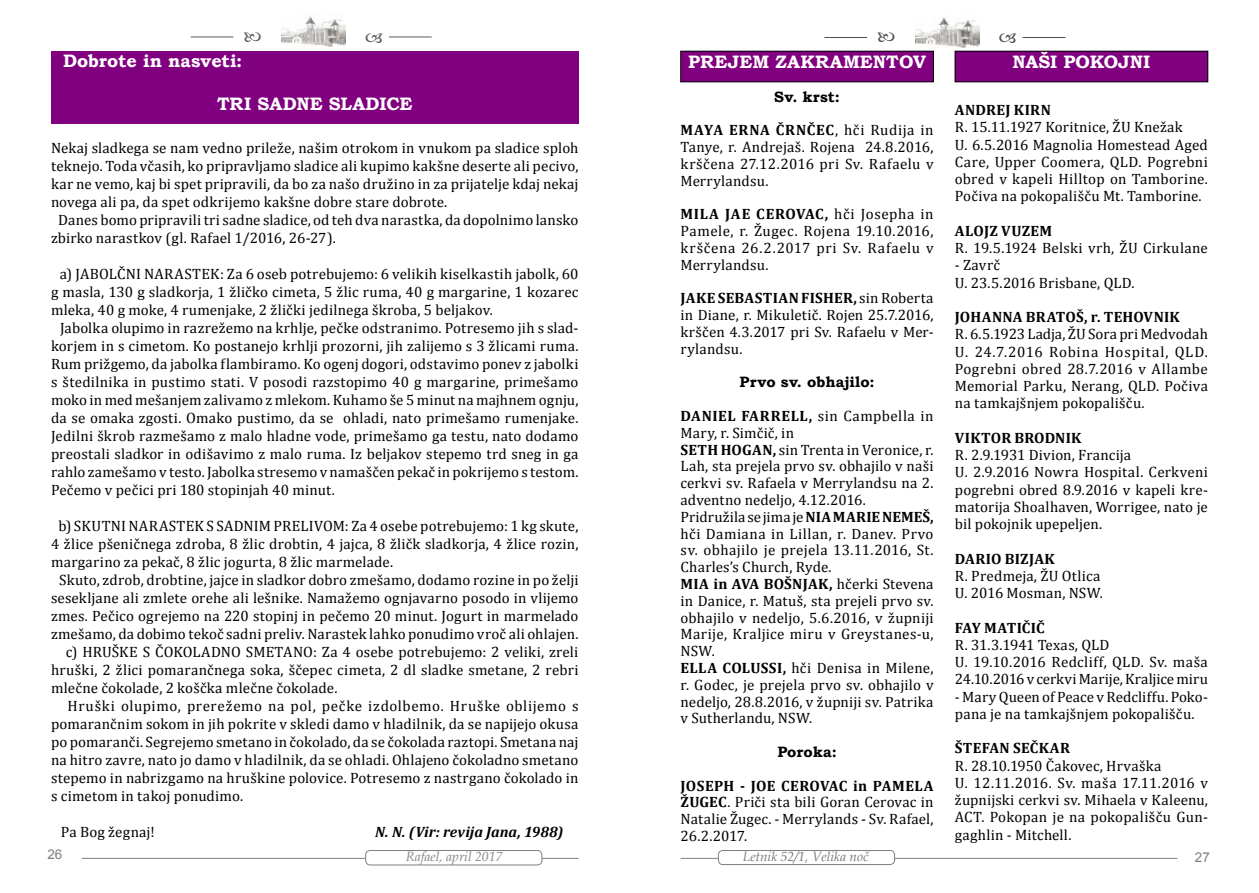
<style>
.page{position:relative;width:1259px;height:893px;background:#fff}
.page>*{position:absolute;margin:0;border:0;box-sizing:border-box;transform-origin:0 0}
.t1{font:700 18px "Bookman Old Style";letter-spacing:.005em;color:#fff}
.t2{font:15px/16.8px "Cambria";letter-spacing:.01em;color:#000}
.t3{font:700 15px "Cambria";letter-spacing:.015em;color:#000}
.t4{font:15px "Cambria";letter-spacing:.045em;color:#000}
.t5{font:700 15px "Bookman Old Style";letter-spacing:.01em;color:#000}
.t6{font:italic 700 15px "Cambria";color:#000}
.t7{font:italic 13.5px "Book Antiqua";color:#77787b}
.t8{font:italic 13.5px "Book Antiqua";color:#828487}
.t9{font:13.5px "Arial";color:#7e8083}
.s1{font-weight:700}
</style>
<div class="page">
<hr style="left:680px;top:858px;width:497px;height:1px;background:#7e8083">
<div style="left:718px;top:850px;width:176px;height:14px;background:#fff;border-radius:4px"></div>
<div style="left:718px;top:850px;width:177px;height:15px;border:1px solid #7e8083;border-radius:4px"></div>
<hr style="left:82px;top:858px;width:496px;height:1px;background:#7e8083">
<div style="left:366px;top:850px;width:176px;height:15px;background:#fff;border-radius:4px"></div>
<div style="left:365px;top:850px;width:177px;height:15px;border:1px solid #7e8083;border-radius:4px"></div>
<img style="left:282px;top:15px;width:64px;height:32px">
<hr style="left:389px;top:37px;width:43px;height:1px;background:#000">
<hr style="left:191px;top:37px;width:42px;height:1px;background:#000">
<img style="left:915px;top:15px;width:64px;height:32px">
<hr style="left:1022px;top:37px;width:43px;height:1px;background:#000">
<hr style="left:824px;top:37px;width:43px;height:1px;background:#000">
<div style="left:955px;top:51px;width:252px;height:31px;background:#800080"></div>
<div style="left:955px;top:51px;width:253px;height:31px;border:1px solid #000"></div>
<div style="left:680px;top:51px;width:253px;height:31px;background:#800080"></div>
<div style="left:680px;top:51px;width:253px;height:31px;border:1px solid #000"></div>
<div style="left:51px;top:51px;width:528px;height:72px;background:#800080"></div>
<p class="t1" style="left:63px;top:48px;width:181px">Dobrote in nasveti:</p>
<p class="t1" style="left:217px;top:91px;width:197px">TRI SADNE SLADICE</p>
<p class="t2" style="left:51px;top:140px;width:529px">Nekaj sladkega se nam vedno prileže, našim otrokom in vnukom pa sladice sploh</p>
<p class="t2" style="left:51px;top:158px;width:529px">teknejo. Toda včasih, ko pripravljamo sladice ali kupimo kakšne deserte ali pecivo,</p>
<p class="t2" style="left:51px;top:176px;width:529px">kar ne vemo, kaj bi spet pripravili, da bo za našo družino in za prijatelje kdaj nekaj</p>
<p class="t2" style="left:51px;top:194px;width:398px">novega ali pa, da spet odkrijemo kakšne dobre stare dobrote.</p>
<p class="t2" style="left:58px;top:212px;width:521px">Danes bomo pripravili tri sadne sladice, od teh dva narastka, da dopolnimo lansko</p>
<p class="t2" style="left:51px;top:230px;width:286px">zbirko narastkov (gl. Rafael 1/2016, 26-27).</p>
<p class="t2" style="left:51px;top:265px;width:529px;line-height:18px;text-align:justify;text-indent:9px">a) JABOLČNI NARASTEK: Za 6 oseb potrebujemo: 6 velikih kiselkastih jabolk, 60 g masla, 130 g sladkorja, 1 žličko cimeta, 5 žlic ruma, 40 g margarine, 1 kozarec mleka, 40 g moke, 4 rumenjake, 2 žlički jedilnega škroba, 5 beljakov.</p>
<p class="t2" style="left:51px;top:319px;width:529px;line-height:18px;text-align:justify;text-indent:9px">Jabolka olupimo in razrežemo na krhlje, pečke odstranimo. Potresemo jih s slad&shy;korjem in s cimetom. Ko postanejo krhlji prozorni, jih zalijemo s 3 žlicami ruma.<br>Rum prižgemo, da jabolka flambiramo. Ko ogenj dogori, odstavimo ponev z jabolki s štedilnika in pustimo stati. V posodi razstopimo 40 g margarine, primešamo moko in med mešanjem zalivamo z mlekom. Kuhamo še 5 minut na majhnem ognju, da se omaka zgosti. Omako pustimo, da se ohladi, nato primešamo rumenjake.<br>Jedilni škrob razmešamo z malo hladne vode, primešamo ga testu, nato dodamo preostali sladkor in odišavimo z malo ruma. Iz beljakov stepemo trd sneg in ga rahlo zamešamo v testo. Jabolka stresemo v namaščen pekač in pokrijemo s testom.<br>Pečemo v pečici pri 180 stopinjah 40 minut.</p>
<p class="t2" style="left:58px;top:518px;width:521px">b) SKUTNI NARASTEK S SADNIM PRELIVOM: Za 4 osebe potrebujemo: 1 kg skute,</p>
<p class="t2" style="left:51px;top:536px;width:529px">4 žlice pšeničnega zdroba, 8 žlic drobtin, 4 jajca, 8 žličk sladkorja, 4 žlice rozin,</p>
<p class="t2" style="left:51px;top:554px;width:344px">margarino za pekač, 8 žlic jogurta, 8 žlic marmelade.</p>
<p class="t2" style="left:59px;top:572px;width:521px">Skuto, zdrob, drobtine, jajce in sladkor dobro zmešamo, dodamo rozine in po želji</p>
<p class="t2" style="left:51px;top:590px;width:529px">sesekljane ali zmlete orehe ali lešnike. Namažemo ognjavarno posodo in vlijemo</p>
<p class="t2" style="left:51px;top:608px;width:529px">zmes. Pečico ogrejemo na 220 stopinj in pečemo 20 minut. Jogurt in marmelado</p>
<p class="t2" style="left:51px;top:626px;width:529px">zmešamo, da dobimo tekoč sadni preliv. Narastek lahko ponudimo vroč ali ohlajen.</p>
<p class="t2" style="left:66px;top:644px;width:514px">c) HRUŠKE S ČOKOLADNO SMETANO: Za 4 osebe potrebujemo: 2 veliki, zreli</p>
<p class="t2" style="left:51px;top:662px;width:529px">hruški, 2 žlici pomarančnega soka, ščepec cimeta, 2 dl sladke smetane, 2 rebri</p>
<p class="t2" style="left:51px;top:680px;width:288px">mlečne čokolade, 2 koščka mlečne čokolade.</p>
<p class="t4" style="left:67px;top:697px;width:512px">Hruški olupimo, prerežemo na pol, pečke izdolbemo. Hruške oblijemo s</p>
<p class="t2" style="left:51px;top:716px;width:529px">pomarančnim sokom in jih pokrite v skledi damo v hladilnik, da se napijejo okusa</p>
<p class="t2" style="left:51px;top:734px;width:529px">po pomaranči. Segrejemo smetano in čokolado, da se čokolada raztopi. Smetana naj</p>
<p class="t2" style="left:51px;top:752px;width:529px">na hitro zavre, nato jo damo v hladilnik, da se ohladi. Ohlajeno čokoladno smetano</p>
<p class="t2" style="left:51px;top:770px;width:529px">stepemo in nabrizgamo na hruškine polovice. Potresemo z nastrgano čokolado in</p>
<p class="t2" style="left:51px;top:788px;width:194px">s cimetom in takoj ponudimo.</p>
<p class="t2" style="left:61px;top:824px;width:95px">Pa Bog žegnaj!</p>
<p class="t6" style="left:375px;top:822px;width:190px">N. N. (Vir: revija Jana, 1988)</p>
<p class="t1" style="left:688px;top:49px;width:239px">PREJEM ZAKRAMENTOV</p>
<p class="t5" style="left:774px;top:86px;width:67px">Sv. krst:</p>
<p class="t2" style="left:680px;top:122px;width:255px;text-align:justify"><span class="s1">MAYA ERNA ČRNČEC</span>, hči Rudija in Tanye, r. Andrejaš. Rojena 24.8.2016, krščena 27.12.2016 pri Sv. Rafaelu v Merrylandsu.</p>
<p class="t2" style="left:680px;top:206px;width:255px;text-align:justify"><span class="s1">MILA JAE CEROVAC,</span> hči Josepha in Pamele, r. Žugec. Rojena 19.10.2016, krščena 26.2.2017 pri Sv. Rafaelu v Merrylandsu.</p>
<p class="t2" style="left:680px;top:290px;width:255px;text-align:justify"><span class="s1">JAKE SEBASTIAN FISHER,</span> sin Roberta in Diane, r. Mikuletič. Rojen 25.7.2016, krščen 4.3.2017 pri Sv. Rafaelu v Mer&shy;rylandsu.</p>
<p class="t5" style="left:739px;top:371px;width:136px">Prvo sv. obhajilo:</p>
<p class="t2" style="left:680px;top:407px;width:255px"><span class="s1">DANIEL FARRELL,</span> sin Campbella in Mary, r. Simčič, in<br><span class="s1">SETH HOGAN,</span> sin Trenta in Veronice, r.<br>Lah, sta prejela prvo sv. obhajilo v naši cerkvi sv. Rafaela v Merrylandsu na 2. adventno nedeljo, 4.12.2016.<br>Pridružila se jima je <span class="s1">NIA MARIE NEMEŠ, </span>hči Damiana in Lillan, r. Danev. Prvo sv. obhajilo je prejela 13.11.2016, St.<br>Charles’s Church, Ryde.<br><span class="s1">MIA in AVA BOŠNJAK,</span> hčerki Stevena in Danice, r. Matuš, sta prejeli prvo sv. obhajilo v nedeljo, 5.6.2016, v župniji Marije, Kraljice miru v Greystanes-u, NSW.<br><span class="s1">ELLA COLUSSI,</span> hči Denisa in Milene, r. Godec, je prejela prvo sv. obhajilo v nedeljo, 28.8.2016, v župniji sv. Patrika v Sutherlandu, NSW.</p>
<p class="t5" style="left:777px;top:741px;width:61px">Poroka:</p>
<p class="t2" style="left:680px;top:777px;width:255px;text-align:justify"><span class="s1">JOSEPH - JOE CEROVAC in PAMELA ŽUGEC</span>. Priči sta bili Goran Cerovac in Natalie Žugec. - Merrylands - Sv. Rafael, 26.2.2017.</p>
<p class="t1" style="left:1012px;top:49px;width:140px">NAŠI POKOJNI</p>
<p class="t3" style="left:955px;top:99px;width:97px">ANDREJ KIRN</p>
<p class="t2" style="left:955px;top:118px;width:255px;line-height:17.2px">R. 15.11.1927 Koritnice, ŽU Knežak<br>U. 6.5.2016 Magnolia Homestead Aged Care, Upper Coomera, QLD. Pogrebni obred v kapeli Hilltop on Tamborine.<br>Počiva na pokopališču Mt. Tamborine.</p>
<p class="t3" style="left:955px;top:220px;width:99px">ALOJZ VUZEM</p>
<p class="t2" style="left:955px;top:239px;width:254px">R. 19.5.1924 Belski vrh, ŽU Cirkulane</p>
<p class="t2" style="left:955px;top:256px;width:181px;line-height:17.2px">- Zavrč<br>U. 23.5.2016 Brisbane, QLD.</p>
<p class="t3" style="left:955px;top:306px;width:226px">JOHANNA BRATOŠ, r. TEHOVNIK</p>
<p class="t2" style="left:955px;top:325px;width:255px;line-height:17.2px;text-align:justify">R. 6.5.1923 Ladja, ŽU Sora pri Medvodah U. 24.7.2016 Robina Hospital, QLD.<br>Pogrebni obred 28.7.2016 v Allambe Memorial Parku, Nerang, QLD. Počiva na tamkajšnjem pokopališču.</p>
<p class="t3" style="left:955px;top:427px;width:128px">VIKTOR BRODNIK</p>
<p class="t2" style="left:955px;top:446px;width:255px;line-height:17.2px">R. 2.9.1931 Divion, Francija<br>U. 2.9.2016 Nowra Hospital. Cerkveni pogrebni obred 8.9.2016 v kapeli kre&shy;matorija Shoalhaven, Worrigee, nato je bil pokojnik upepeljen.</p>
<p class="t3" style="left:955px;top:548px;width:101px">DARIO BIZJAK</p>
<p class="t2" style="left:955px;top:567px;width:150px;line-height:17.2px">R. Predmeja, ŽU Otlica<br>U. 2016 Mosman, NSW.</p>
<p class="t3" style="left:955px;top:617px;width:91px">FAY MATIČIČ</p>
<p class="t2" style="left:955px;top:636px;width:255px;line-height:17.2px">R. 31.3.1941 Texas, QLD<br>U. 19.10.2016 Redcliff, QLD. Sv. maša<br>24.10.2016 v cerkvi Marije, Kraljice miru</p>
<p class="t2" style="left:955px;top:688px;width:255px;line-height:17.2px">- Mary Queen of Peace v Redcliffu. Poko&shy;pana je na tamkajšnjem pokopališču.</p>
<p class="t3" style="left:955px;top:738px;width:117px">ŠTEFAN SEČKAR</p>
<p class="t2" style="left:955px;top:757px;width:255px;line-height:17.2px">R. 28.10.1950 Čakovec, Hrvaška<br>U. 12.11.2016. Sv. maša 17.11.2016 v župnijski cerkvi sv. Mihaela v Kaleenu,<br>ACT. Pokopan je na pokopališču Gun&shy;gaghlin - Mitchell.</p>
<p class="t9" style="left:47px;top:845px;width:17px">26</p>
<p class="t8" style="left:406px;top:847px;width:98px">Rafael, april 2017</p>
<p class="t7" style="left:743px;top:847px;width:127px">Letnik 52/1, Velika noč</p>
<p class="t9" style="left:1195px;top:848px;width:17px">27</p>
</div>
